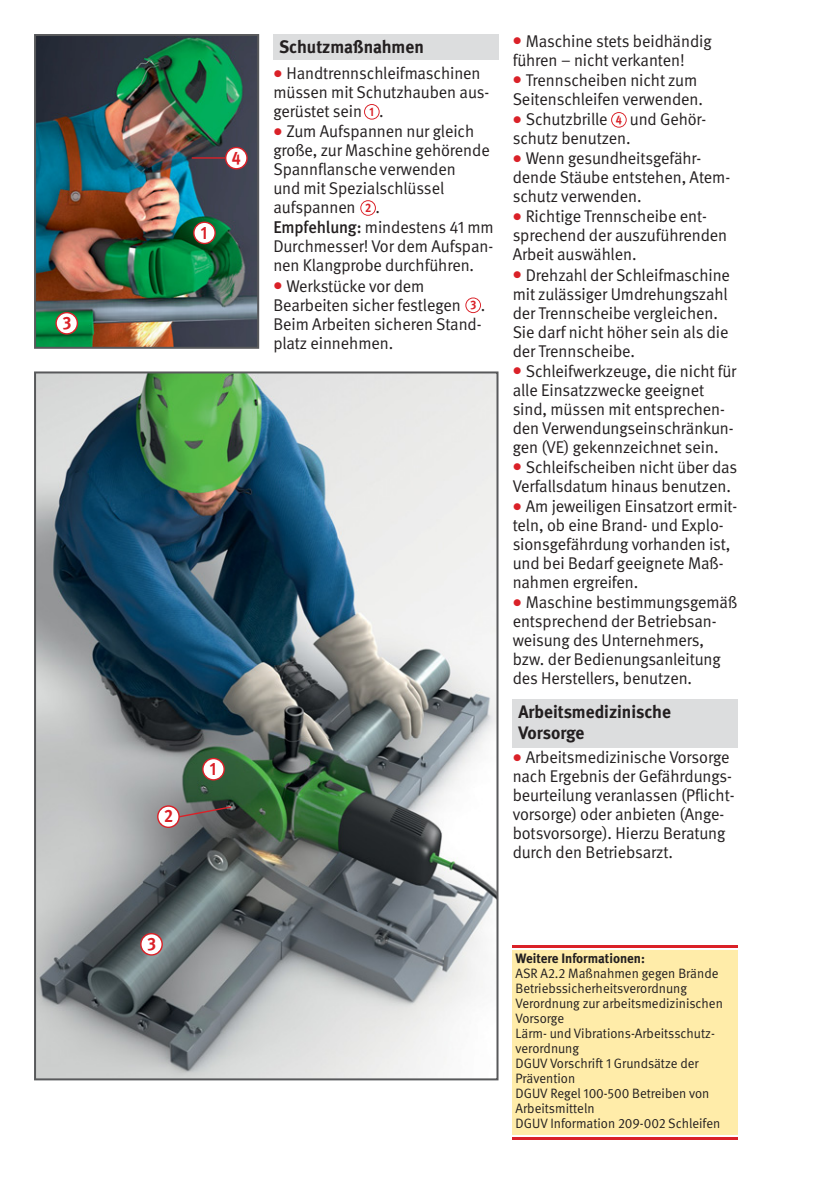
<style>
.page{position:relative;width:840px;height:1191px;background:#fff}
.page>*{position:absolute;margin:0;border:0;box-sizing:border-box;transform-origin:0 0}
.t1{font:700 18px/21px "DGUV Meta";color:#231f20}
.t2{font:700 18px "DGUV Meta";color:#da2128;scale:.9 1}
.t3{font:17px/19px "DGUV Meta";letter-spacing:-.005em;color:#231f20}
.t4{font:13.6px/15px "DGUV Meta";color:#231f20}
.t5{font:700 13.6px "DGUV Meta";color:#231f20}
.t6{font:700 12.4px "DGUV Meta";color:#da2128;scale:.9 1}
.s1{color:#da2128}
.s2{font-weight:500}
</style>
<div class="page">
<div style="left:273px;top:34px;width:225px;height:26px;background:#dcddde"></div>
<div style="left:512px;top:699px;width:225px;height:48px;background:#dcddde"></div>
<div style="left:512px;top:950px;width:225px;height:184px;background:#ffeca9"></div>
<hr style="left:512px;top:944px;width:225px;height:3px;background:#da2128">
<hr style="left:512px;top:1137px;width:225px;height:3px;background:#da2128">
<svg style="left:364px;top:104px;width:15px;height:16px"></svg>
<div style="left:365px;top:105px;width:13px;height:14px;background:#fff;border-radius:50%"></div>
<svg style="left:360px;top:200px;width:16px;height:16px"></svg>
<div style="left:361px;top:201px;width:14px;height:14px;background:#fff;border-radius:50%"></div>
<svg style="left:465px;top:297px;width:15px;height:16px"></svg>
<div style="left:466px;top:298px;width:14px;height:14px;background:#fff;border-radius:50%"></div>
<img style="left:37px;top:374px;width:458px;height:703px">
<div style="left:34px;top:371px;width:464px;height:709px;border:2px solid #58595b"></div>
<img style="left:37px;top:37px;width:219px;height:309px">
<div style="left:34px;top:34px;width:225px;height:315px;border:2px solid #58595b"></div>
<svg style="left:177px;top:805px;width:56px;height:13px"></svg>
<svg style="left:202px;top:758px;width:23px;height:22px"></svg>
<div style="left:203px;top:759px;width:20px;height:20px;background:#fff;border-radius:50%"></div>
<svg style="left:157px;top:805px;width:23px;height:23px"></svg>
<div style="left:158px;top:806px;width:20px;height:20px;background:#fff;border-radius:50%"></div>
<svg style="left:140px;top:933px;width:23px;height:22px"></svg>
<div style="left:141px;top:934px;width:20px;height:20px;background:#fff;border-radius:50%"></div>
<svg style="left:193px;top:221px;width:23px;height:23px"></svg>
<div style="left:194px;top:223px;width:20px;height:20px;background:#fff;border-radius:50%"></div>
<svg style="left:55px;top:312px;width:23px;height:22px"></svg>
<div style="left:57px;top:313px;width:20px;height:20px;background:#fff;border-radius:50%"></div>
<svg style="left:225px;top:147px;width:22px;height:22px"></svg>
<div style="left:226px;top:148px;width:20px;height:20px;background:#fff;border-radius:50%"></div>
<hr style="left:192px;top:157px;width:33px;height:2px;background:#da2128">
<svg style="left:610px;top:112px;width:16px;height:16px"></svg>
<div style="left:611px;top:113px;width:14px;height:14px;background:#fff;border-radius:50%"></div>
<p class="t2" style="left:63px;top:316px;width:11px">3</p>
<p class="t2" style="left:201px;top:226px;width:9px">1</p>
<p class="t2" style="left:232px;top:151px;width:11px">4</p>
<p class="t2" style="left:164px;top:809px;width:12px">2</p>
<p class="t2" style="left:210px;top:762px;width:9px">1</p>
<p class="t2" style="left:147px;top:937px;width:11px">3</p>
<p class="t1" style="left:279px;top:38px;width:146px">Schutzmaßnahmen</p>
<p class="t3" style="left:273px;top:65px;width:217px"><span class="s1">●</span> Handtrennschleifmaschinen müssen mit Schutzhauben aus&shy;gerüstet sein .</p>
<p class="t3" style="left:273px;top:123px;width:222px"><span class="s1">●</span> Zum Aufspannen nur gleich große, zur Maschine gehörende<br>Spannflansche verwenden<br>und mit Spezialschlüssel aufspannen .<br><span class="s2">Empfehlung:</span> mindestens 41 mm<br>Durchmesser! Vor dem Aufspan&shy;nen Klangprobe durchführen.</p>
<p class="t3" style="left:273px;top:277px;width:213px"><span class="s1">●</span> Werkstücke vor dem<br>Bear beiten sicher festlegen .<br>Beim Arbeiten sicheren Stand&shy;platz einnehmen.</p>
<p class="t6" style="left:369px;top:107px;width:7px">1</p>
<p class="t6" style="left:365px;top:203px;width:8px">2</p>
<p class="t6" style="left:470px;top:300px;width:8px">3</p>
<p class="t3" style="left:512px;top:33px;width:200px"><span class="s1">●</span> Maschine stets beidhändig führen – nicht verkanten!</p>
<p class="t3" style="left:512px;top:72px;width:192px"><span class="s1">●</span> Trennscheiben nicht zum<br>Seitenschleifen verwenden.</p>
<p class="t3" style="left:512px;top:111px;width:96px"><span class="s1">●</span> Schutzbrille</p>
<p class="t3" style="left:512px;top:111px;width:195px;text-indent:117px">und Gehör&shy;schutz benutzen.</p>
<p class="t3" style="left:512px;top:150px;width:219px"><span class="s1">●</span> Wenn gesundheitsgefähr - dende Stäube entstehen, Atem&shy;schutz verwenden.</p>
<p class="t3" style="left:512px;top:208px;width:216px"><span class="s1">●</span> Richtige Trennscheibe ent - sprechend der auszuführenden<br>Arbeit auswählen.</p>
<p class="t3" style="left:512px;top:266px;width:219px"><span class="s1">●</span> Drehzahl der Schleifmaschine mit zulässiger Umdrehungszahl der Trennscheibe vergleichen.<br>Sie darf nicht höher sein als die der Trennscheibe.</p>
<p class="t3" style="left:512px;top:363px;width:225px"><span class="s1">●</span> Schleifwerkzeuge, die nicht für alle Einsatzzwecke geeignet sind, müssen mit entsprechen&shy;den Verwendungseinschränkun&shy;gen (VE) gekennzeichnet sein.</p>
<p class="t3" style="left:512px;top:459px;width:226px"><span class="s1">●</span> Schleifscheiben nicht über das<br>Verfallsdatum hinaus benutzen.</p>
<p class="t3" style="left:512px;top:498px;width:226px"><span class="s1">●</span> Am jeweiligen Einsatzort ermit&shy;teln, ob eine Brand- und Explo&shy;sionsgefährdung vorhanden ist, und bei Bedarf geeignete Maß&shy;nahmen ergreifen.</p>
<p class="t3" style="left:512px;top:594px;width:226px"><span class="s1">●</span> Maschine bestimmungsgemäß entsprechend der Betriebsan&shy;weisung des Unternehmers, bzw. der Bedienungsanleitung des Herstellers, benutzen.</p>
<p class="t1" style="left:518px;top:702px;width:154px">Arbeitsmedizinische<br>Vorsorge</p>
<p class="t3" style="left:512px;top:749px;width:223px"><span class="s1">●</span> Arbeitsmedizinische Vorsorge nach Ergebnis der Gefährdungs&shy;beurteilung veranlassen (Pflicht&shy;vorsorge) oder anbieten (Ange&shy;botsvorsorge). Hierzu Beratung durch den Betriebsarzt.</p>
<p class="t6" style="left:615px;top:115px;width:8px">4</p>
<p class="t5" style="left:515px;top:953px;width:131px">Weitere Informationen:</p>
<p class="t4" style="left:515px;top:967px;width:209px">ASR A2.2 Maßnahmen gegen Brände<br>Betriebssicherheitsverordnung<br>Verordnung zur arbeitsmedizinischen<br>Vorsorge<br>Lärm- und Vibrations-Arbeitsschutz - verordnung<br>DGUV Vorschrift 1 Grundsätze der<br>Prävention<br>DGUV Regel 100-500 Betreiben von<br>Arbeitsmitteln<br>DGUV Information 209-002 Schleifen</p>
</div>
